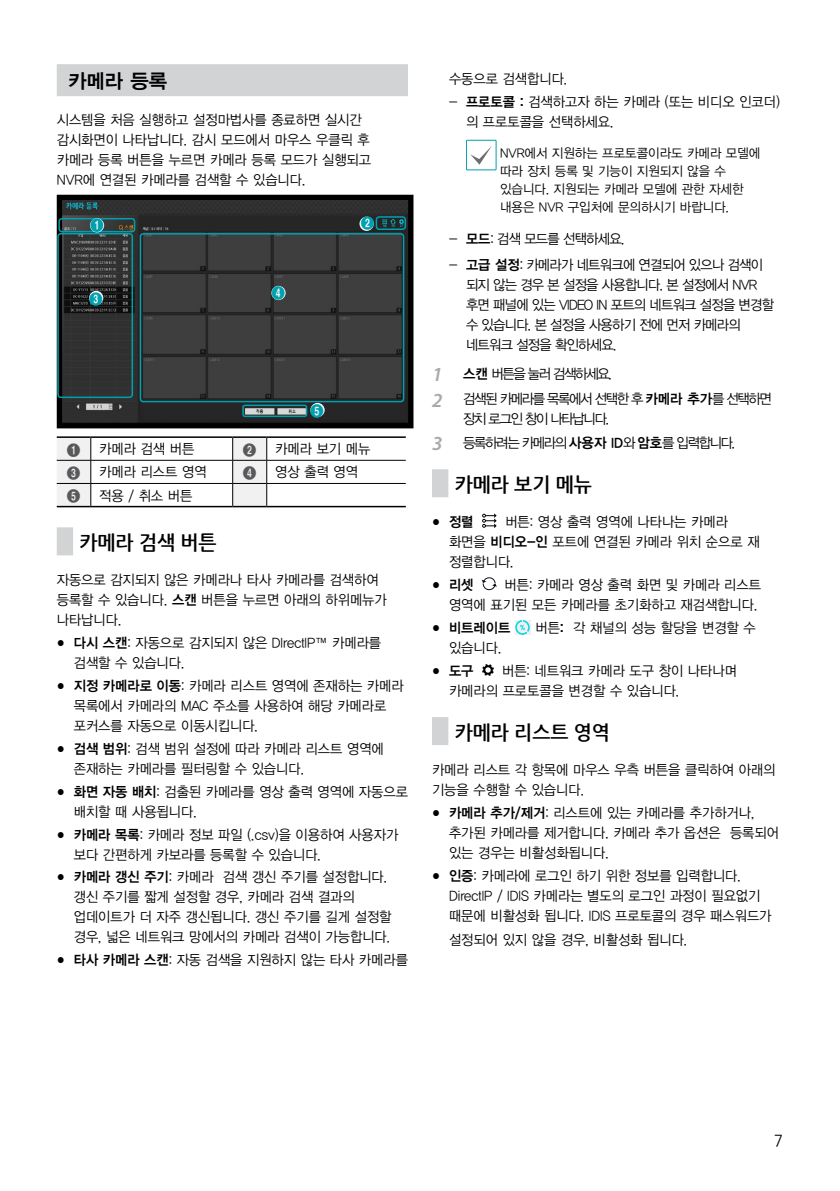
<style>
.page{position:relative;width:840px;height:1191px;background:#fff}
.page>*{position:absolute;margin:0;border:0;box-sizing:border-box;transform-origin:0 0}
.t1{font:700 20px "Nanum Gothic";color:#000;scale:.96 1}
.t2{font:20px "YDVYGO14";color:#000}
.t3{font:16px "Nanum Gothic";color:#000;scale:.96 1}
.t4{font:14px/20px "YDVYGO12";color:#000;scale:.95 1}
.t5{font:14px/20px "YDVYGO12";letter-spacing:-.05em;color:#000;scale:.95 1}
.t6{font:14px/25.6px "YDVYGO12";letter-spacing:-.1em;color:#000;scale:.96 1}
.t7{font:14px "YDVYGO14";color:#000;scale:.95 1}
.t8{font:14px "Numberblackfilled";color:#00a0af;scale:.95 1}
.t9{font:14px "Numberblackfilled";color:#58595b;scale:.95 1}
.t10{font:13px/18px "YDVYGO12";color:#000;scale:.96 1}
.s1{font-family:"YDVYGO14"}
.s2{font-family:"Arial"}
.s3{font-family:"Myriad Pro";font-weight:600;font-style:italic;font-size:20px;color:#a7a9ac}
</style>
<div class="page">
<div style="left:57px;top:64px;width:351px;height:32px;background:#d1d3d4"></div>
<div style="left:57px;top:527px;width:16px;height:28px;background:#d1d3d4"></div>
<img style="left:63px;top:201px;width:344px;height:221px">
<div style="left:57px;top:195px;width:356px;height:233px;border:5px solid #000"></div>
<div style="left:58px;top:218px;width:77px;height:14px;border:2px solid #00a0af;border-radius:3px"></div>
<div style="left:57px;top:233px;width:76px;height:165px;border:2px solid #00a0af;border-radius:3px"></div>
<div style="left:140px;top:233px;width:264px;height:169px;border:2px solid #00a0af;border-radius:3px"></div>
<div style="left:242px;top:404px;width:65px;height:13px;border:2px solid #00a0af;border-radius:2px"></div>
<div style="left:375px;top:216px;width:31px;height:14px;border:2px solid #00a0af;border-radius:3px"></div>
<div style="left:90px;top:218px;width:14px;height:14px;background:#fff;border-radius:50%"></div>
<div style="left:89px;top:291px;width:14px;height:14px;background:#fff;border-radius:50%"></div>
<div style="left:271px;top:286px;width:14px;height:14px;background:#fff;border-radius:50%"></div>
<div style="left:359px;top:217px;width:14px;height:14px;background:#fff;border-radius:50%"></div>
<div style="left:310px;top:403px;width:14px;height:14px;background:#fff;border-radius:50%"></div>
<hr style="left:91px;top:460px;width:141px;height:1px;background:#000">
<hr style="left:266px;top:460px;width:139px;height:1px;background:#000">
<hr style="left:91px;top:483px;width:141px;height:1px;background:#000">
<svg style="left:57px;top:438px;width:34px;height:68px"></svg>
<hr style="left:266px;top:483px;width:139px;height:1px;background:#000">
<svg style="left:232px;top:438px;width:35px;height:68px"></svg>
<hr style="left:57px;top:436px;width:34px;height:2px;background:#000">
<hr style="left:91px;top:436px;width:141px;height:2px;background:#000">
<hr style="left:232px;top:436px;width:34px;height:2px;background:#000">
<hr style="left:266px;top:436px;width:139px;height:2px;background:#000">
<hr style="left:57px;top:506px;width:34px;height:1px;background:#000">
<hr style="left:91px;top:506px;width:141px;height:1px;background:#000">
<hr style="left:232px;top:506px;width:34px;height:1px;background:#000">
<hr style="left:266px;top:506px;width:139px;height:1px;background:#000">
<div style="left:432px;top:469px;width:16px;height:28px;background:#d1d3d4"></div>
<div style="left:432px;top:717px;width:16px;height:28px;background:#d1d3d4"></div>
<div style="left:466px;top:140px;width:30px;height:30px;border:1px solid #00a0af"></div>
<svg style="left:470px;top:147px;width:21px;height:18px"></svg>
<svg style="left:482px;top:513px;width:14px;height:15px"></svg>
<svg style="left:481px;top:577px;width:15px;height:13px"></svg>
<img style="left:515px;top:620px;width:15px;height:14px">
<svg style="left:482px;top:664px;width:11px;height:12px"></svg>
<h1 class="t2" style="left:68px;top:67px;width:100px">카메라 등록</h1>
<p class="t4" style="left:57px;top:109px;width:332px">시스템을 처음 실행하고 설정마법사를 종료하면 실시간 감시화면이 나타납니다. 감시 모드에서 마우스 우클릭 후 카메라 등록 버튼을 누르면 카메라 등록 모드가 실행되고<br>NVR에 연결된 카메라를 검색할 수 있습니다.</p>
<p class="t8" style="left:90px;top:219px;width:16px">1</p>
<p class="t8" style="left:360px;top:216px;width:16px">2</p>
<p class="t8" style="left:89px;top:292px;width:16px">3</p>
<p class="t8" style="left:271px;top:286px;width:16px">4</p>
<p class="t8" style="left:310px;top:404px;width:16px">5</p>
<p class="t9" style="left:66px;top:443px;width:16px">1</p>
<p class="t4" style="left:99px;top:438px;width:101px">카메라 검색 버튼</p>
<p class="t9" style="left:242px;top:443px;width:16px">2</p>
<p class="t4" style="left:275px;top:438px;width:101px">카메라 보기 메뉴</p>
<p class="t9" style="left:66px;top:466px;width:16px">3</p>
<p class="t4" style="left:99px;top:461px;width:114px">카메라 리스트 영역</p>
<p class="t9" style="left:242px;top:466px;width:16px">4</p>
<p class="t4" style="left:275px;top:461px;width:89px">영상 출력 영역</p>
<p class="t9" style="left:66px;top:489px;width:16px">5</p>
<p class="t4" style="left:99px;top:484px;width:99px">적용 / 취소 버튼</p>
<h1 class="t1" style="left:79px;top:533px;width:144px">카메라 검색 버튼</h1>
<p class="t4" style="left:57px;top:569px;width:348px">자동으로 감지되지 않은 카메라나 타사 카메라를 검색하여 등록할 수 있습니다. <span class="s1">스캔</span> 버튼을 누르면 아래의 하위메뉴가 나타납니다.</p>
<p class="t4" style="left:74px;top:632px;width:325px;text-indent:-17px"><span class="s2">●</span> <span class="s1">다시 스캔</span>: 자동으로 감지되지 않은 DIrectIP™ 카메라를 검색할 수 있습니다.</p>
<p class="t4" style="left:74px;top:675px;width:348px;text-indent:-17px"><span class="s2">●</span> <span class="s1">지정 카메라로 이동</span>: 카메라 리스트 영역에 존재하는 카메라 목록에서 카메라의 MAC 주소를 사용하여 해당 카메라로 포커스를 자동으로 이동시킵니다.</p>
<p class="t4" style="left:74px;top:737px;width:328px;text-indent:-17px"><span class="s2">●</span> <span class="s1">검색 범위</span>: 검색 범위 설정에 따라 카메라 리스트 영역에 존재하는 카메라를 필터링할 수 있습니다.</p>
<p class="t4" style="left:74px;top:780px;width:353px;text-indent:-17px"><span class="s2">●</span> <span class="s1">화면 자동 배치</span>: 검출된 카메라를 영상 출력 영역에 자동으로 배치할 때 사용됩니다.</p>
<p class="t4" style="left:74px;top:823px;width:343px;text-indent:-17px"><span class="s2">●</span> <span class="s1">카메라 목록</span>: 카메라 정보 파일 (.csv)을 이용하여 사용자가 보다 간편하게 카보라를 등록할 수 있습니다.</p>
<p class="t4" style="left:74px;top:866px;width:336px;text-indent:-17px"><span class="s2">●</span> <span class="s1">카메라 갱신 주기</span>: 카메라 검색 갱신 주기를 설정합니다. 갱신 주기를 짧게 설정할 경우, 카메라 검색 결과의 업데이트가 더 자주 갱신됩니다. 갱신 주기를 길게 설정할 경우, 넓은 네트워크 망에서의 카메라 검색이 가능합니다.</p>
<p class="t4" style="left:57px;top:949px;width:371px"><span class="s2">●</span> <span class="s1">타사 카메라 스캔</span>: 자동 검색을 지원하지 않는 타사 카메라를</p>
<p class="t4" style="left:449px;top:68px;width:126px">수동으로 검색합니다.</p>
<p class="t4" style="left:466px;top:91px;width:332px;text-indent:-17px">- <span class="s1">프로토콜 :</span> 검색하고자 하는 카메라 (또는 비디오 인코더) 의 프로토콜을 선택하세요.</p>
<p class="t10" style="left:500px;top:143px;width:272px">NVR에서 지원하는 프로토콜이라도 카메라 모델에 따라 장치 등록 및 기능이 지원되지 않을 수 있습니다. 지원되는 카메라 모델에 관한 자세한 내용은 NVR 구입처에 문의하시기 바랍니다.</p>
<p class="t5" style="left:449px;top:228px;width:186px">- <span class="s1">모드</span>: 검색 모드를 선택하세요.</p>
<p class="t5" style="left:466px;top:254px;width:325px;text-indent:-17px">- <span class="s1">고급 설정</span>: 카메라가 네트워크에 연결되어 있으나 검색이 되지 않는 경우 본 설정을 사용합니다. 본 설정에서 NVR 후면 패널에 있는 VIDEO IN 포트의 네트워크 설정을 변경할 수 있습니다. 본 설정을 사용하기 전에 먼저 카메라의 네트워크 설정을 확인하세요.</p>
<p class="t6" style="left:432px;top:359px;width:355px"><span class="s3">1</span> <span class="s1">스캔</span> 버튼을 눌러 검색하세요.<br><span class="s3">2</span> 검색된 카메라를 목록에서 선택한 후 <span class="s1">카메라 추가</span>를 선택하면</p>
<p class="t6" style="left:432px;top:406px;width:317px;line-height:23.6px;text-indent:31px">장치 로그인 창이 나타납니다.<br><span class="s3">3</span> 등록하려는 카메라의 <span class="s1">사용자 ID</span>와 <span class="s1">암호</span>를 입력합니다.</p>
<h1 class="t1" style="left:454px;top:475px;width:144px">카메라 보기 메뉴</h1>
<p class="t7" style="left:432px;top:512px;width:45px"><span class="s2">●</span> 정렬</p>
<p class="t4" style="left:449px;top:511px;width:328px;text-indent:56px">버튼: 영상 출력 영역에 나타나는 카메라 화면을 <span class="s1">비디오-인</span> 포트에 연결된 카메라 위치 순으로 재 정렬합니다.</p>
<p class="t7" style="left:432px;top:575px;width:45px"><span class="s2">●</span> 리셋</p>
<p class="t4" style="left:449px;top:574px;width:330px;text-align:right">버튼: 카메라 영상 출력 화면 및 카메라 리스트<br>영역에 표기된 모든 카메라를 초기화하고 재검색합니다.</p>
<p class="t7" style="left:432px;top:618px;width:84px"><span class="s2">●</span> 비트레이트</p>
<p class="t4" style="left:535px;top:616px;width:233px">버튼<span class="s1">:</span> 각 채널의 성능 할당을 변경할 수</p>
<p class="t4" style="left:449px;top:636px;width:57px">있습니다.</p>
<p class="t7" style="left:432px;top:661px;width:45px"><span class="s2">●</span> 도구</p>
<p class="t4" style="left:449px;top:659px;width:304px;text-indent:53px">버튼: 네트워크 카메라 도구 창이 나타나며 카메라의 프로토콜을 변경할 수 있습니다.</p>
<h1 class="t1" style="left:454px;top:722px;width:163px">카메라 리스트 영역</h1>
<p class="t4" style="left:432px;top:759px;width:363px">카메라 리스트 각 항목에 마우스 우측 버튼을 클릭하여 아래의 기능을 수행할 수 있습니다.</p>
<p class="t4" style="left:449px;top:801px;width:348px;text-indent:-17px"><span class="s2">●</span> <span class="s1">카메라 추가/제거</span>: 리스트에 있는 카메라를 추가하거나, 추가된 카메라를 제거합니다. 카메라 추가 옵션은 등록되어 있는 경우는 비활성화됩니다.</p>
<p class="t4" style="left:449px;top:864px;width:341px;text-indent:-17px"><span class="s2">●</span> <span class="s1">인증</span>: 카메라에 로그인 하기 위한 정보를 입력합니다.<br>DirectIP / IDIS 카메라는 별도의 로그인 과정이 필요없기 때문에 비활성화 됩니다. IDIS 프로토콜의 경우 패스워드가</p>
<p class="t4" style="left:449px;top:928px;width:252px">설정되어 있지 않을 경우, 비활성화 됩니다.</p>
<p class="t3" style="left:773px;top:1133px;width:11px">7</p>
</div>
